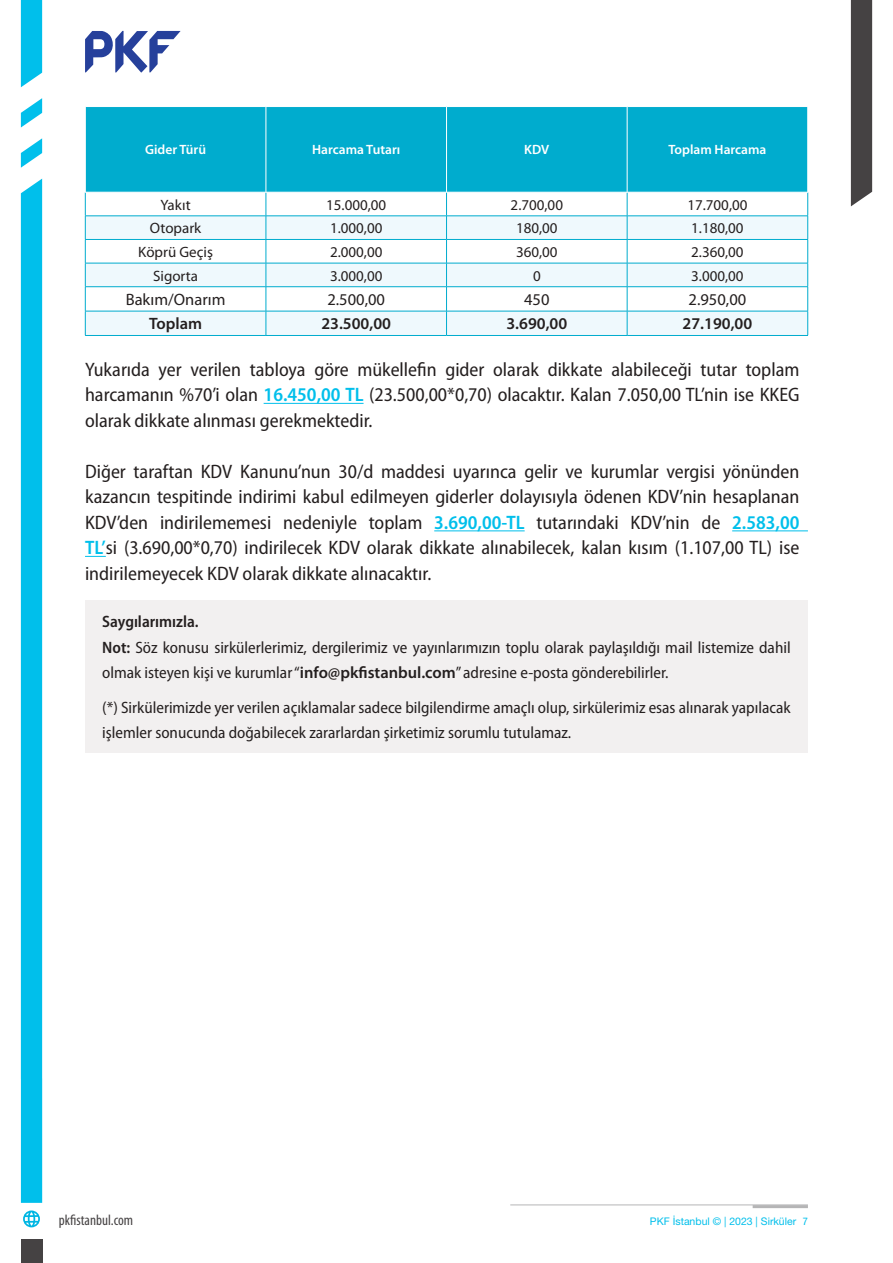
<style>
.page{position:relative;width:893px;height:1263px;background:#fff}
.page>*{position:absolute;margin:0;border:0;box-sizing:border-box;transform-origin:0 0}
.t1{font:semi-condensed 19.5px/25.5px "Myriad Pro";color:#241f1f;text-align:justify}
.t2{font:semi-condensed 16.5px/25.5px "Myriad Pro";color:#241f1f}
.t3{font:600 16.5px "Myriad Pro";color:#241f1f}
.t4{font:16.5px "Myriad Pro";color:#241f1f}
.t5{font:15px "Myriad Pro";color:#241f1f}
.t6{font:condensed 15px "Myriad Pro";color:#454243}
.t7{font:600 13.5px "Myriad Pro";color:#fff}
.t8{font:10.5px "Helvetica Neue LT Pro";color:#00bfeb}
.s1{font-weight:600;color:#00bfeb}
.s2{font-weight:600}
.s3{font-weight:600;font-stretch:normal}
.s4{font-stretch:condensed}
</style>
<div class="page">
<svg style="left:85px;top:31px;width:96px;height:41px"></svg>
<svg style="left:21px;top:0;width:21px;height:87px"></svg>
<svg style="left:21px;top:98px;width:21px;height:30px"></svg>
<svg style="left:21px;top:138px;width:21px;height:30px"></svg>
<svg style="left:23px;top:1210px;width:17px;height:17px"></svg>
<div style="left:21px;top:1239px;width:21px;height:24px;background:#454243"></div>
<div style="left:851px;top:0;width:21px;height:206px;background:#454243"></div>
<div style="left:21px;top:179px;width:21px;height:1024px;background:#00bfeb"></div>
<hr style="left:510px;top:1204px;width:298px;height:1px;background:#b5b5b6">
<hr style="left:753px;top:1205px;width:55px;height:3px;background:#b5b5b6">
<hr style="left:264px;top:403px;width:100px;height:1px;background:#00bfeb">
<hr style="left:434px;top:530px;width:91px;height:1px;background:#00bfeb">
<hr style="left:732px;top:530px;width:76px;height:1px;background:#00bfeb">
<svg style="left:85px;top:556px;width:21px;height:1px"></svg>
<div style="left:86px;top:107px;width:721px;height:85px;background:#00acce"></div>
<svg style="left:86px;top:217px;width:721px;height:118px;fill:#eff9fd"></svg>
<hr style="left:85px;top:216px;width:181px;height:1px;background:#00acce">
<hr style="left:266px;top:216px;width:180px;height:1px;background:#00acce">
<hr style="left:446px;top:216px;width:181px;height:1px;background:#00acce">
<hr style="left:627px;top:216px;width:181px;height:1px;background:#00acce">
<hr style="left:85px;top:239px;width:181px;height:1px;background:#00acce">
<hr style="left:266px;top:239px;width:180px;height:1px;background:#00acce">
<hr style="left:446px;top:239px;width:181px;height:1px;background:#00acce">
<hr style="left:627px;top:239px;width:181px;height:1px;background:#00acce">
<hr style="left:85px;top:263px;width:181px;height:1px;background:#00acce">
<hr style="left:266px;top:263px;width:180px;height:1px;background:#00acce">
<hr style="left:446px;top:263px;width:181px;height:1px;background:#00acce">
<hr style="left:627px;top:263px;width:181px;height:1px;background:#00acce">
<hr style="left:85px;top:286px;width:181px;height:1px;background:#00acce">
<hr style="left:266px;top:286px;width:180px;height:1px;background:#00acce">
<hr style="left:446px;top:286px;width:181px;height:1px;background:#00acce">
<hr style="left:627px;top:286px;width:181px;height:1px;background:#00acce">
<hr style="left:85px;top:311px;width:181px;height:1px;background:#00acce">
<svg style="left:85px;top:193px;width:1px;height:142px"></svg>
<hr style="left:266px;top:311px;width:180px;height:1px;background:#00acce">
<svg style="left:266px;top:193px;width:1px;height:142px"></svg>
<hr style="left:446px;top:311px;width:181px;height:1px;background:#00acce">
<svg style="left:446px;top:193px;width:1px;height:142px"></svg>
<hr style="left:627px;top:311px;width:181px;height:1px;background:#00acce">
<svg style="left:627px;top:193px;width:1px;height:142px"></svg>
<svg style="left:807px;top:193px;width:1px;height:142px"></svg>
<hr style="left:85px;top:335px;width:181px;height:1px;background:#00acce">
<hr style="left:266px;top:335px;width:180px;height:1px;background:#00acce">
<hr style="left:446px;top:335px;width:181px;height:1px;background:#00acce">
<hr style="left:627px;top:335px;width:181px;height:1px;background:#00acce">
<hr style="left:266px;top:107px;width:1px;height:85px;background:#fff">
<hr style="left:446px;top:107px;width:1px;height:85px;background:#fff">
<hr style="left:627px;top:107px;width:1px;height:85px;background:#fff">
<div style="left:85px;top:601px;width:723px;height:152px;background:#f2f0f0"></div>
<p class="t7" style="left:145px;top:141px;width:62px">Gider Türü</p>
<p class="t7" style="left:312px;top:141px;width:90px">Harcama Tutarı</p>
<p class="t7" style="left:524px;top:141px;width:27px">KDV</p>
<p class="t7" style="left:668px;top:141px;width:99px">Toplam Harcama</p>
<p class="t5" style="left:161px;top:195px;width:32px">Yakıt</p>
<p class="t5" style="left:326px;top:195px;width:62px">15.000,00</p>
<p class="t5" style="left:511px;top:195px;width:54px">2.700,00</p>
<p class="t5" style="left:687px;top:195px;width:62px">17.700,00</p>
<p class="t5" style="left:150px;top:219px;width:53px">Otopark</p>
<p class="t5" style="left:330px;top:219px;width:54px">1.000,00</p>
<p class="t5" style="left:516px;top:219px;width:43px">180,00</p>
<p class="t5" style="left:691px;top:219px;width:54px">1.180,00</p>
<p class="t5" style="left:138px;top:243px;width:76px">Köprü Geçiş</p>
<p class="t5" style="left:330px;top:243px;width:54px">2.000,00</p>
<p class="t5" style="left:516px;top:243px;width:43px">360,00</p>
<p class="t5" style="left:691px;top:243px;width:54px">2.360,00</p>
<p class="t5" style="left:153px;top:266px;width:46px">Sigorta</p>
<p class="t5" style="left:330px;top:266px;width:54px">3.000,00</p>
<p class="t5" style="left:533px;top:266px;width:9px">0</p>
<p class="t5" style="left:691px;top:266px;width:54px">3.000,00</p>
<p class="t4" style="left:126px;top:289px;width:101px">Bakım/Onarım</p>
<p class="t4" style="left:327px;top:289px;width:59px">2.500,00</p>
<p class="t4" style="left:524px;top:289px;width:27px">450</p>
<p class="t4" style="left:689px;top:289px;width:59px">2.950,00</p>
<p class="t3" style="left:149px;top:313px;width:54px">Toplam</p>
<p class="t3" style="left:321px;top:313px;width:71px">23.500,00</p>
<p class="t3" style="left:506px;top:313px;width:62px">3.690,00</p>
<p class="t3" style="left:683px;top:313px;width:71px">27.190,00</p>
<p class="t1" style="left:85px;top:356px;width:716px">Yukarıda yer verilen tabloya göre mükellefin gider olarak dikkate alabileceği tutar toplam harcamanın %70’i olan <span class="s1">16.450,00 TL</span> (23.500,00*0,70) olacaktır. Kalan 7.050,00 TL’nin ise KKEG olarak dikkate alınması gerekmektedir.</p>
<p class="t1" style="left:85px;top:458px;width:716px">Diğer taraftan KDV Kanunu’nun 30/d maddesi uyarınca gelir ve kurumlar vergisi yönünden kazancın tespitinde indirimi kabul edilmeyen giderler dolayısıyla ödenen KDV’nin hesaplanan KDV’den indirilememesi nedeniyle toplam <span class="s1">3.690,00-TL</span> tutarındaki KDV’nin de <span class="s1">2.583,00<br>TL’</span>si (3.690,00*0,70) indirilecek KDV olarak dikkate alınabilecek, kalan kısım (1.107,00 TL) ise indirilemeyecek KDV olarak dikkate alınacaktır.</p>
<p class="t2" style="left:102px;top:609px;width:690px"><span class="s2">Saygılarımızla.<br>Not:</span> Söz konusu sirkülerlerimiz, dergilerimiz ve yayınlarımızın toplu olarak paylaşıldığı mail listemize dahil olmak isteyen kişi ve kurumlar “<span class="s3">info@pkfistanbul.com</span>” adresine e-posta gönderebilirler.</p>
<p class="t2" style="left:102px;top:694px;width:690px">(*) Sirkülerimizde yer verilen açıklamalar sadece bilgilendirme amaçlı olup, sirkülerimiz esas alınarak yapılacak işlemler sonucunda doğabilecek zararlardan şirketimiz sorumlu tutulamaz.</p>
<p class="t6" style="left:59px;top:1210px;width:76px">pkfistanbul.com</p>
<p class="t8" style="left:650px;top:1215px;width:159px">PKF İstanbul © | 2023 | Sirküler <span class="s4">7</span></p>
</div>
